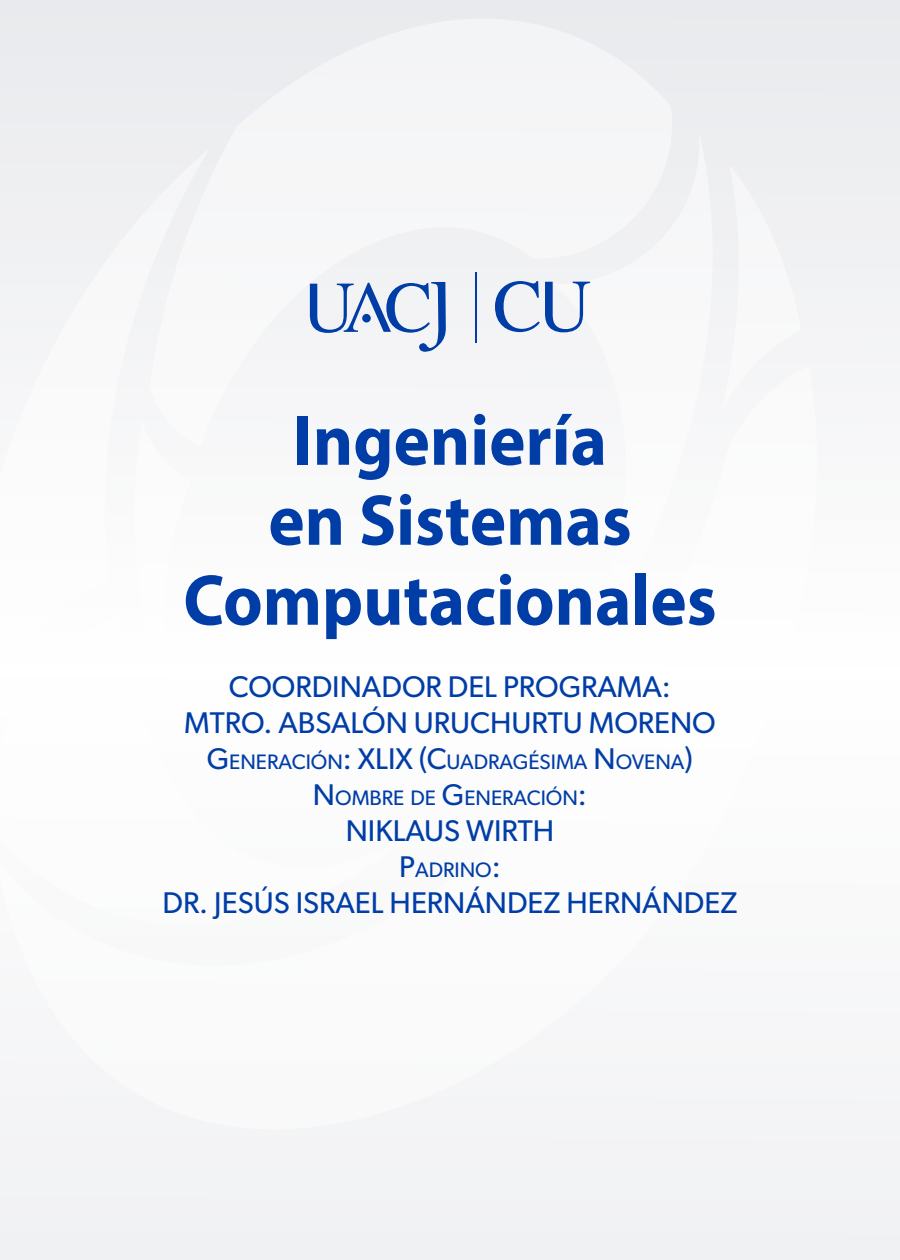
<style>
.page{position:relative;width:900px;height:1260px;background:#f6f6f8}
.page>*{position:absolute;margin:0;border:0;box-sizing:border-box;transform-origin:0 0}
.t1{font:700 72.5px/80px "Myriad Pro";color:#003da7;text-align:center;scale:.95 1}
.t2{font:30px/36px "Gibson";color:#003da7;text-align:center}
.t3{font:21px/36px "Gibson";color:#003da7;text-align:center}
.s1{font-size:30px}
</style>
<div class="page">
<hr style="left:475px;top:272px;width:1px;height:70px;background:#003da7">
<svg style="left:310px;top:282px;width:136px;height:70px"></svg>
<svg style="left:495px;top:281px;width:95px;height:51px"></svg>
<h1 class="t1" style="left:183px;top:398px;width:563px">Ingeniería<br>en Sistemas<br>Computacionales</h1>
<p class="t2" style="left:184px;top:668px;width:533px">COORDINADOR DEL PROGRAMA:<br>MTRO. ABSALÓN URUCHURTU MORENO</p>
<p class="t3" style="left:207px;top:743px;width:488px"><span class="s1">G</span>ENERACIÓN<span class="s1">: XLIX (C</span>UADRAGÉSIMA <span class="s1">N</span> OVENA<span class="s1">)<br>N</span> OMBRE DE <span class="s1">G</span>ENERACIÓN<span class="s1">:</span></p>
<p class="t2" style="left:346px;top:812px;width:210px">NIKLAUS WIRTH</p>
<p class="t3" style="left:399px;top:851px;width:103px"><span class="s1">P</span>ADRINO<span class="s1">:</span></p>
<p class="t2" style="left:163px;top:884px;width:576px">DR. JESÚS ISRAEL HERNÁNDEZ HERNÁNDEZ</p>
</div>
